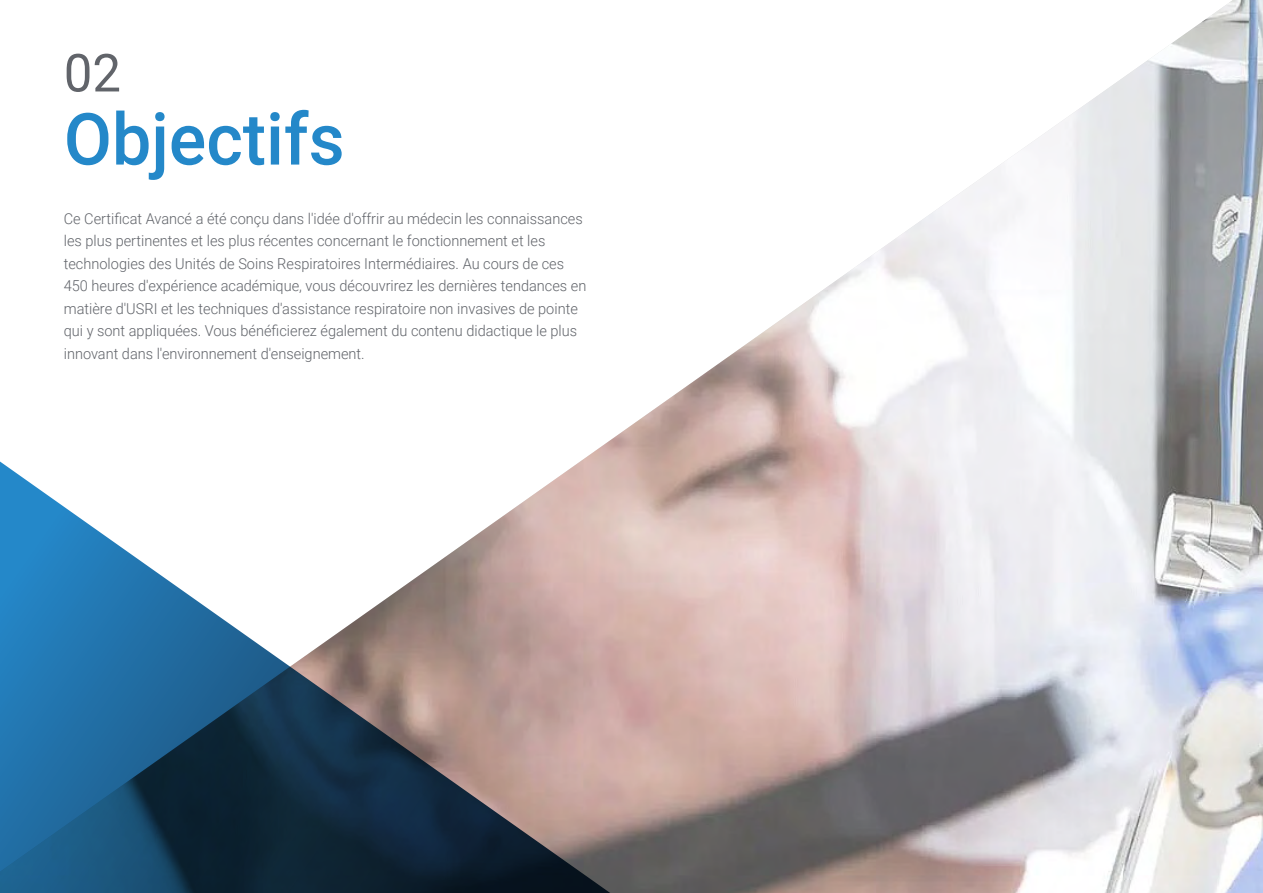
<style>
.page{position:relative;width:1263px;height:893px;background:#fff}
.page>*{position:absolute;margin:0;border:0;box-sizing:border-box;transform-origin:0 0}
.t1{font:500 72px "Roboto";color:#2488c9}
.t2{font:52.5px "Roboto";color:#61646a}
.t3{font:300 15px/22.5px "Roboto";color:#61646a}
</style>
<div class="page">
<img style="left:602px;top:0;width:661px;height:893px">
<svg style="left:0;top:446px;width:640px;height:447px"></svg>
<h2 class="t2" style="left:64px;top:36px;width:59px">02</h2>
<h1 class="t1" style="left:64px;top:89px;width:282px">Objectifs</h1>
<p class="t3" style="left:64px;top:207px;width:524px">Ce Certificat Avancé a été conçu dans l'idée d'offrir au médecin les connaissances les plus pertinentes et les plus récentes concernant le fonctionnement et les technologies des Unités de Soins Respiratoires Intermédiaires. Au cours de ces 450 heures d'expérience académique, vous découvrirez les dernières tendances en matière d'USRI et les techniques d'assistance respiratoire non invasives de pointe qui y sont appliquées. Vous bénéficierez également du contenu didactique le plus innovant dans l'environnement d'enseignement.</p>
</div>
